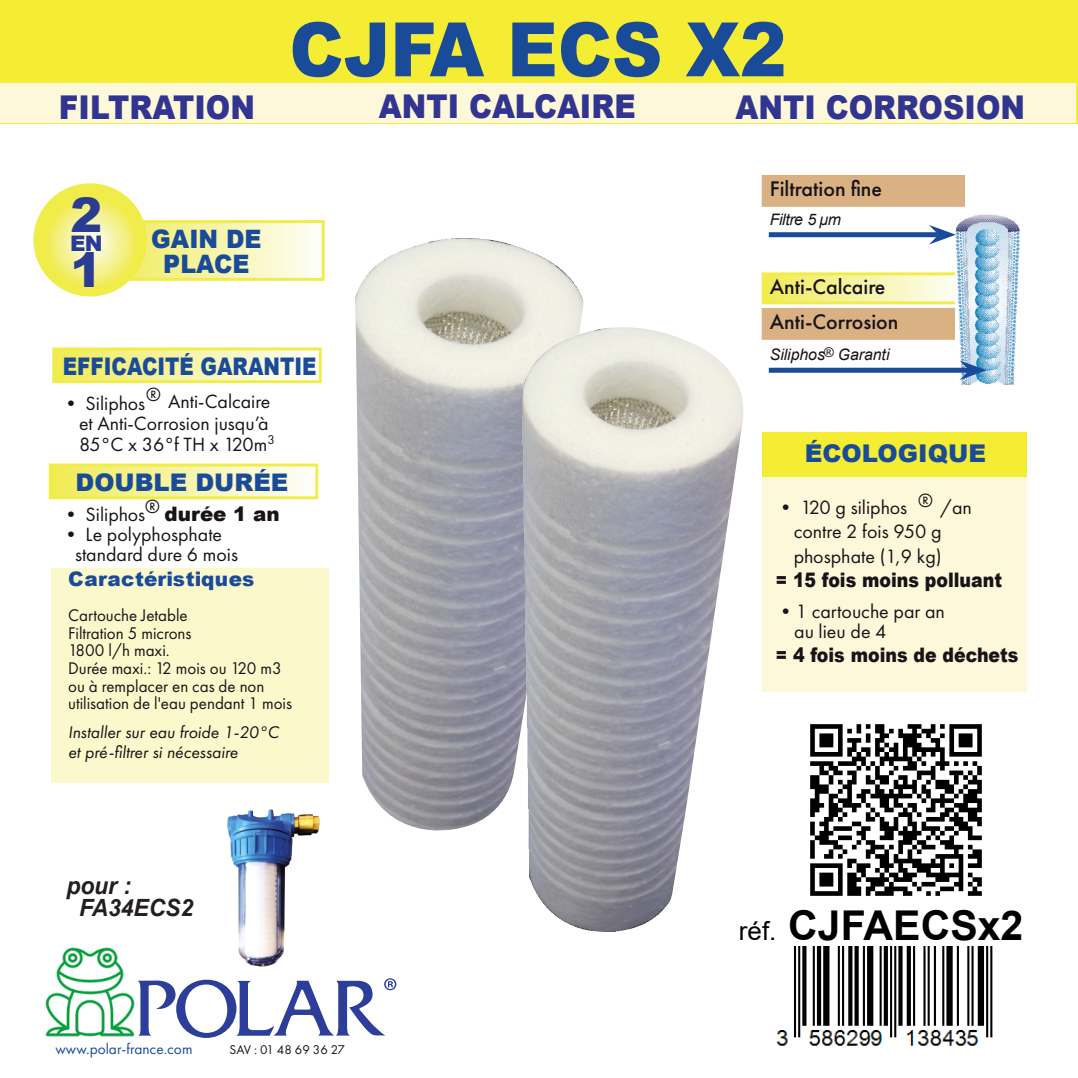
<style>
.page{position:relative;width:1078px;height:1078px;background:#fff}
.page>*{position:absolute;margin:0;border:0;box-sizing:border-box;transform-origin:0 0}
.t1{font:900 75px "Arial";color:#194b99;scale:.93 1}
.t2{font:900 47.5px "Arial";color:#293b93}
.t3{font:700 41px "Arial";color:#000001}
.t4{font:900 32.75px "Arial";color:#313490;scale:.9 1}
.t5{font:900 25.25px/25.2px "Arial";color:#194b99;text-align:center;scale:.93 1}
.t6{font:900 24.5px "Arial";color:#194b99}
.t7{font:900 24.25px "Arial";color:#194b99;scale:.82 1}
.t8{font:900 24.25px "Arial";color:#194b99}
.t9{font:italic 700 23.75px/22.5px "Arial";color:#231f20;scale:.96 1}
.t10{font:500 22px/35.2px "Futura PT";color:#181317}
.t11{font:900 21.5px "Arial";color:#293b93}
.t12{font:20px/24.5px "Futura PT";color:#181317}
.t13{font:900 20px "Arial";color:#181317;scale:.87 1}
.t14{font:900 20px "Arial";letter-spacing:.02em;color:#194b99}
.t15{font:19.75px/21.8px "Futura PT";color:#181317}
.t16{font:17.5px/17.5px "Futura PT";color:#181317}
.t17{font:italic 17.5px/20px "Futura PT";color:#181317}
.t18{font:italic 15.75px "Arial";letter-spacing:-.005em;color:#181317}
.t19{font:italic 15.75px "Arial";letter-spacing:-.025em;color:#181317}
.t20{font:15.25px "Futura PT";color:#194b99}
.t21{font:italic 13.5px "Arial";color:#181317}
.t22{font:13.25px "Futura PT";color:#181317}
.s1{font-family:"Arial";font-weight:900}
.s2{font-weight:400;font-size:26px}
</style>
<div class="page">
<div style="left:52px;top:567px;width:277px;height:215px;background:#fbf9cc"></div>
<div style="left:0;top:0;width:1077px;height:123px;background:#f4ed33"></div>
<svg style="left:761px;top:272px;width:194px;height:68px;background:#e8d492"></svg>
<div style="left:761px;top:175px;width:203px;height:32px;background:#d9b183"></div>
<img style="left:955px;top:214px;width:64px;height:170px">
<div style="left:768px;top:232px;width:170px;height:5px;background:#194b99"></div>
<svg style="left:928px;top:225px;width:27px;height:19px"></svg>
<div style="left:768px;top:367px;width:200px;height:5px;background:#194b99"></div>
<svg style="left:959px;top:360px;width:27px;height:20px"></svg>
<div style="left:762px;top:466px;width:264px;height:225px;background:#fdf8d9"></div>
<div style="left:0;top:83px;width:1075px;height:39px;background:#fdf8d9"></div>
<svg style="left:33px;top:183px;width:291px;height:114px"></svg>
<svg style="left:52px;top:347px;width:270px;height:36px;background:#f5f399"></svg>
<svg style="left:49px;top:463px;width:269px;height:36px;background:#f5f399"></svg>
<img style="left:355px;top:238px;width:229px;height:593px">
<img style="left:522px;top:327px;width:221px;height:604px">
<svg style="left:138px;top:978px;width:258px;height:59px"></svg>
<img style="left:810px;top:724px;width:172px;height:172px">
<div style="left:730px;top:926px;width:307px;height:42px;background:#fff"></div>
<img style="left:45px;top:947px;width:90px;height:90px">
<img style="left:227px;top:809px;width:93px;height:158px">
<div style="left:762px;top:432px;width:264px;height:44px;background:#f4ed33"></div>
<img style="left:776px;top:946px;width:217px;height:100px">
<h1 class="t1" style="left:289px;top:23px;width:536px">CJFA ECS X2</h1>
<h3 class="t4" style="left:59px;top:96px;width:219px">FILTRATION</h3>
<h3 class="t4" style="left:379px;top:95px;width:287px">ANTI CALCAIRE</h3>
<h3 class="t4" style="left:735px;top:96px;width:323px">ANTI CORROSION</h3>
<h2 class="t2" style="left:70px;top:198px;width:33px">2</h2>
<p class="t11" style="left:70px;top:236px;width:34px">EN</p>
<h2 class="t2" style="left:70px;top:253px;width:33px">1</h2>
<h3 class="t5" style="left:151px;top:229px;width:120px">GAIN DE<br>PLACE</h3>
<h3 class="t7" style="left:63px;top:357px;width:311px">EFFICACITÉ GARANTIE</h3>
<p class="t15" style="left:79px;top:391px;width:197px;text-indent:-18px">• Siliphos® Anti-Calcaire et Anti-Corrosion jusqu’à<br>85°C x 36°f TH x 120m<sup>3</sup></p>
<h3 class="t8" style="left:75px;top:473px;width:214px">DOUBLE DURÉE</h3>
<p class="t15" style="left:61px;top:505px;width:220px">• Siliphos® <span class="s1">durée 1 an</span></p>
<p class="t15" style="left:75px;top:525px;width:164px;line-height:19.8px;text-indent:-14px">• Le polyphosphate standard dure 6 mois</p>
<p class="t14" style="left:68px;top:572px;width:188px">Caractéristiques</p>
<p class="t16" style="left:68px;top:608px;width:225px">Cartouche Jetable<br>Filtration 5 microns<br>1800 l/h maxi.<br>Durée maxi.: 12 mois ou 120 m3 ou à remplacer en cas de non utilisation de l'eau pendant 1 mois</p>
<p class="t17" style="left:68px;top:723px;width:212px">Installer sur eau froide 1-20°C et pré-filtrer si nécessaire</p>
<h3 class="t9" style="left:79px;top:876px;width:120px;text-indent:-13px">pour :<br>FA34ECS2</h3>
<p class="t20" style="left:55px;top:1042px;width:138px">www.polar-france.com</p>
<p class="t22" style="left:229px;top:1043px;width:117px">SAV : 01 48 69 36 27</p>
<p class="t10" style="left:769px;top:173px;width:114px">Filtration fine</p>
<p class="t19" style="left:769px;top:213px;width:73px">Filtre 5 µm</p>
<p class="t10" style="left:769px;top:270px;width:130px">Anti-Calcaire<br>Anti-Corrosion</p>
<p class="t18" style="left:769px;top:348px;width:121px">Siliphos Garanti</p>
<p class="t21" style="left:823px;top:347px;width:11px">®</p>
<h3 class="t6" style="left:804px;top:444px;width:183px">ÉCOLOGIQUE</h3>
<p class="t12" style="left:793px;top:496px;width:180px;text-indent:-18px">• 120 g siliphos ® /an contre 2 fois 950 g phosphate (1,9 kg)</p>
<p class="t13" style="left:775px;top:572px;width:262px">= 15 fois moins polluant</p>
<p class="t12" style="left:794px;top:602px;width:152px;line-height:20px;text-indent:-18px">•1 cartouche par an au lieu de 4</p>
<p class="t13" style="left:775px;top:647px;width:280px">= 4 fois moins de déchets</p>
<h3 class="t3" style="left:738px;top:910px;width:286px"><span class="s2">réf.</span> CJFAECSx2</h3>
</div>
